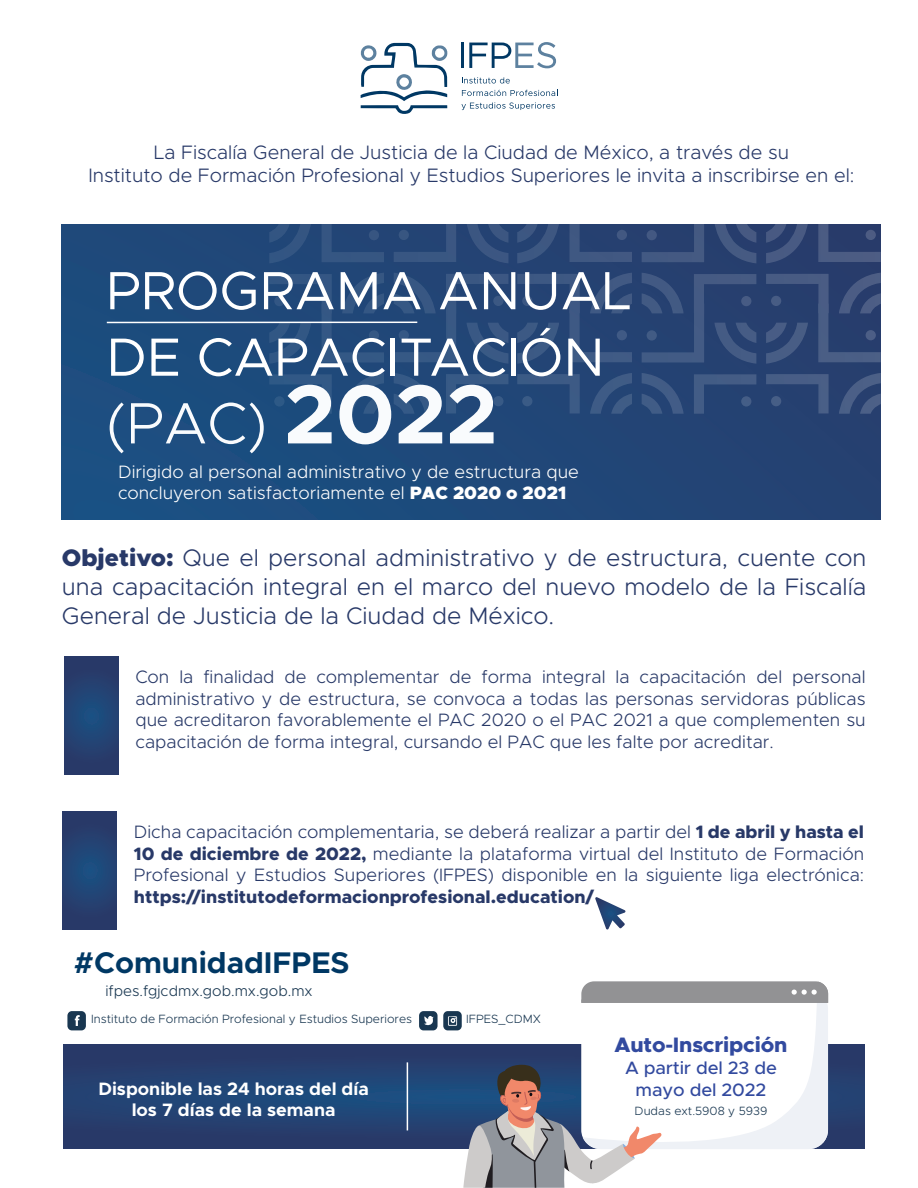
<style>
.page{position:relative;width:918px;height:1188px;background:#fff}
.page>*{position:absolute;margin:0;border:0;box-sizing:border-box;transform-origin:0 0}
.t1{font:300 58.5px "Metropolis";color:#f9fbfd}
.t2{font:54px/66.4px "Metropolis";color:#fff}
.t3{font:700 30px "Metropolis";color:#003864}
.t4{font:300 24px/28.8px "Metropolis";color:#283968;text-align:justify}
.t5{font:800 21px "Metropolis";letter-spacing:-.01em;color:#324a9f}
.t6{font:300 19.5px/23.4px "Metropolis";color:#283968;text-align:center}
.t7{font:300 18px/21.6px "Metropolis";color:#283968;text-align:justify}
.t8{font:300 18px/21.6px "Metropolis";color:#fff}
.t9{font:800 18px "Metropolis";color:#283968}
.t10{font:700 18px/21.6px "Metropolis";color:#fff;text-align:center}
.t11{font:500 18px/21.6px "Metropolis";letter-spacing:-.01em;color:#324a9f;text-align:center}
.t12{font:300 15px "Metropolis";color:#193751}
.t13{font:300 12px "Metropolis";color:#193751}
.s1{font-weight:700;font-size:84px}
.s2{font-weight:900}
.s3{font-weight:800}
</style>
<div class="page">
<div style="left:62px;top:225px;width:819px;height:295px;background:#1f497a"></div>
<svg style="left:446px;top:374px;width:62px;height:39px"></svg>
<div style="left:493px;top:396px;width:11px;height:10px;background:#385a86;border-radius:50%"></div>
<svg style="left:394px;top:373px;width:42px;height:41px"></svg>
<svg style="left:269px;top:374px;width:63px;height:40px"></svg>
<div style="left:274px;top:396px;width:11px;height:11px;background:#2d5986;border-radius:50%"></div>
<svg style="left:342px;top:373px;width:42px;height:41px"></svg>
<svg style="left:394px;top:224px;width:62px;height:38px"></svg>
<div style="left:399px;top:230px;width:10px;height:10px;background:#385681;border-radius:50%"></div>
<svg style="left:467px;top:224px;width:41px;height:39px"></svg>
<svg style="left:394px;top:273px;width:114px;height:91px"></svg>
<svg style="left:322px;top:224px;width:62px;height:38px"></svg>
<div style="left:369px;top:230px;width:10px;height:10px;background:#375581;border-radius:50%"></div>
<svg style="left:269px;top:273px;width:115px;height:90px"></svg>
<svg style="left:269px;top:224px;width:42px;height:39px"></svg>
<svg style="left:766px;top:374px;width:63px;height:39px"></svg>
<div style="left:771px;top:396px;width:10px;height:10px;background:#465e86;border-radius:50%"></div>
<svg style="left:839px;top:373px;width:42px;height:41px"></svg>
<svg style="left:517px;top:374px;width:63px;height:39px"></svg>
<div style="left:522px;top:396px;width:10px;height:10px;background:#3a5b86;border-radius:50%"></div>
<svg style="left:590px;top:373px;width:42px;height:41px"></svg>
<svg style="left:694px;top:374px;width:62px;height:40px"></svg>
<div style="left:741px;top:396px;width:10px;height:11px;background:#445e87;border-radius:50%"></div>
<svg style="left:642px;top:373px;width:42px;height:41px"></svg>
<svg style="left:818px;top:224px;width:63px;height:38px"></svg>
<div style="left:866px;top:230px;width:10px;height:10px;background:#4d5c83;border-radius:50%"></div>
<svg style="left:766px;top:224px;width:42px;height:39px"></svg>
<svg style="left:766px;top:273px;width:115px;height:91px"></svg>
<svg style="left:569px;top:224px;width:63px;height:38px"></svg>
<div style="left:617px;top:230px;width:10px;height:10px;background:#425881;border-radius:50%"></div>
<svg style="left:517px;top:224px;width:42px;height:39px"></svg>
<svg style="left:517px;top:273px;width:115px;height:91px"></svg>
<svg style="left:642px;top:224px;width:62px;height:38px"></svg>
<div style="left:647px;top:230px;width:10px;height:10px;background:#435882;border-radius:50%"></div>
<svg style="left:642px;top:273px;width:114px;height:91px"></svg>
<svg style="left:714px;top:224px;width:42px;height:39px"></svg>
<hr style="left:107px;top:322px;width:310px;height:1px;background:#fff">
<svg style="left:64px;top:656px;width:54px;height:119px;background:#244070"></svg>
<svg style="left:63px;top:811px;width:54px;height:119px;background:#244070"></svg>
<svg style="left:63px;top:1044px;width:802px;height:105px;background:#24406f"></svg>
<svg style="left:595px;top:897px;width:30px;height:33px"></svg>
<hr style="left:407px;top:1062px;width:1px;height:68px;background:#fff">
<svg style="left:361px;top:43px;width:87px;height:71px"></svg>
<svg style="left:462px;top:77px;width:48px;height:7px"></svg>
<svg style="left:462px;top:90px;width:96px;height:6px"></svg>
<svg style="left:461px;top:102px;width:94px;height:8px"></svg>
<hr style="left:461px;top:43px;width:3px;height:25px;background:#003864">
<svg style="left:469px;top:42px;width:87px;height:26px"></svg>
<div style="left:67px;top:1011px;width:19px;height:19px;background:#193751;border-radius:5px"></div>
<svg style="left:75px;top:1015px;width:5px;height:11px"></svg>
<div style="left:419px;top:1011px;width:19px;height:19px;background:#193751;border-radius:5px"></div>
<svg style="left:424px;top:1016px;width:10px;height:9px"></svg>
<div style="left:443px;top:1011px;width:19px;height:19px;background:#193751;border-radius:5px"></div>
<svg style="left:448px;top:1016px;width:9px;height:10px"></svg>
<svg style="left:463px;top:981px;width:365px;height:207px"></svg>
<p class="t6" style="left:88px;top:141px;width:768px">La Fiscalía General de Justicia de la Ciudad de México, a través de su<br>Instituto de Formación Profesional y Estudios Superiores le invita a inscribirse en el:</p>
<h2 class="t2" style="left:106px;top:257px;width:527px">PROGRAMA ANUAL<br>DE CAPACITACIÓN</h2>
<h1 class="t1" style="left:106px;top:387px;width:393px">(PAC) <span class="s1">2022</span></h1>
<p class="t8" style="left:118px;top:461px;width:462px">Dirigido al personal administrativo y de estructura que concluyeron satisfactoriamente el <span class="s2">PAC 2020 o 2021</span></p>
<h3 class="t4" style="left:62px;top:543px;width:806px"><span class="s2">Objetivo:</span> Que el personal administrativo y de estructura, cuente con una capacitación integral en el marco del nuevo modelo de la Fiscalía General de Justicia de la Ciudad de México.</h3>
<p class="t7" style="left:135px;top:666px;width:732px">Con la finalidad de complementar de forma integral la capacitación del personal administrativo y de estructura, se convoca a todas las personas servidoras públicas que acreditaron favorablemente el PAC 2020 o el PAC 2021 a que complementen su capacitación de forma integral, cursando el PAC que les falte por acreditar.</p>
<p class="t7" style="left:134px;top:821px;width:732px">Dicha capacitación complementaria, se deberá realizar a partir del <span class="s3">1 de abril y hasta el 10 de diciembre de 2022,</span> mediante la plataforma virtual del Instituto de Formación Profesional y Estudios Superiores (IFPES) disponible en la siguiente liga electrónica:</p>
<p class="t9" style="left:134px;top:885px;width:462px">https://institutodeformacionprofesional.education/</p>
<h3 class="t3" style="left:74px;top:944px;width:277px">#ComunidadIFPES</h3>
<p class="t12" style="left:105px;top:982px;width:209px">ifpes.fgjcdmx.gob.mx.gob.mx</p>
<p class="t13" style="left:91px;top:1011px;width:323px">Instituto de Formación Profesional y Estudios Superiores</p>
<p class="t10" style="left:98px;top:1078px;width:272px">Disponible las 24 horas del día los 7 días de la semana</p>
<p class="t13" style="left:466px;top:1011px;width:76px">IFPES_CDMX</p>
<p class="t5" style="left:615px;top:1032px;width:174px">Auto-Inscripción</p>
<p class="t11" style="left:625px;top:1057px;width:153px">A partir del 23 de mayo del 2022</p>
<p class="t13" style="left:635px;top:1103px;width:134px">Dudas ext.5908 y 5939</p>
</div>
